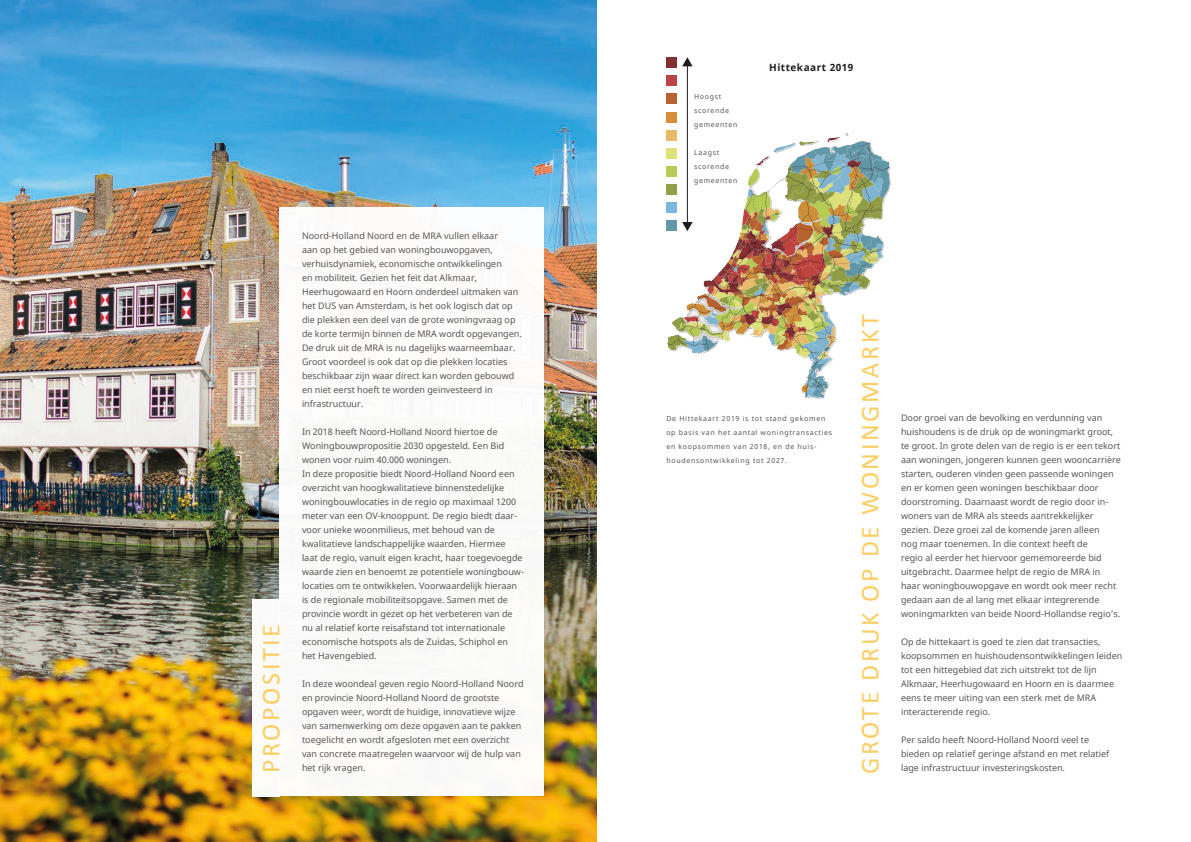
<style>
.page{position:relative;width:1191px;height:842px;background:#fff}
.page>*{position:absolute;margin:0;border:0;box-sizing:border-box;transform-origin:0 0}
.t1{font:26px "Calibri";letter-spacing:.1em;color:#fecd62}
.t2{font:700 10px "Noto Sans";letter-spacing:.05em;color:#1d1d1b}
.t3{font:9px/14px "Noto Sans";color:#575756}
.t4{font:7px/14px "Noto Sans";letter-spacing:.1em;color:#575756}
</style>
<div class="page">
<img style="left:666px;top:90px;width:225px;height:309px">
<img style="left:0;top:0;width:596px;height:842px">
<div style="left:279px;top:208px;width:265px;height:588px;background:#fff"></div>
<div style="left:252px;top:599px;width:27px;height:197px;background:#fafaf8"></div>
<div style="left:666px;top:57px;width:11px;height:11px;background:#812f31"></div>
<div style="left:666px;top:75px;width:11px;height:11px;background:#ba4345"></div>
<div style="left:666px;top:93px;width:11px;height:11px;background:#b86130"></div>
<div style="left:666px;top:112px;width:11px;height:10px;background:#d68e39"></div>
<div style="left:666px;top:130px;width:11px;height:11px;background:#e6bc6a"></div>
<div style="left:666px;top:148px;width:11px;height:11px;background:#dde279"></div>
<div style="left:666px;top:166px;width:11px;height:11px;background:#b5cd55"></div>
<div style="left:666px;top:184px;width:11px;height:11px;background:#939f48"></div>
<div style="left:666px;top:202px;width:11px;height:11px;background:#7eb6db"></div>
<div style="left:666px;top:220px;width:11px;height:11px;background:#6497a7"></div>
<svg style="left:682px;top:57px;width:10px;height:9px"></svg>
<svg style="left:682px;top:222px;width:10px;height:9px"></svg>
<hr style="left:687px;top:62px;width:1px;height:161px;background:#1d1d1b">
<h1 class="t1" style="left:254px;top:773px;width:150px;rotate:-90deg">PROPOSITIE</h1>
<p class="t3" style="left:302px;top:229px;width:221px">Noord-Holland Noord en de MRA vullen elkaar<br>aan op het gebied van woningbouwopgaven, verhuisdynamiek, economische ontwikkelingen<br>en mobiliteit. Gezien het feit dat Alkmaar, Heerhugowaard en Hoorn onderdeel uitmaken van het DUS van Amsterdam, is het ook logisch dat op die plekken een deel van de grote woningvraag op de korte termijn binnen de MRA wordt opgevangen.<br>De druk uit de MRA is nu dagelijks waarneembaar.<br>Groot voordeel is ook dat op die plekken locaties beschikbaar zijn waar direct kan worden gebouwd en niet eerst hoeft te worden geïnvesteerd in infrastructuur.</p>
<p class="t3" style="left:302px;top:425px;width:224px">In 2018 heeft Noord-Holland Noord hiertoe de Woningbouwpropositie 2030 opgesteld. Een Bid wonen voor ruim 40.000 woningen.<br>In deze propositie biedt Noord-Holland Noord een overzicht van hoogkwalitatieve binnenstedelijke woningbouwlocaties in de regio op maximaal 1200 meter van een OV-knooppunt. De regio biedt daar&shy;voor unieke woonmilieus, met behoud van de kwalitatieve landschappelijke waarden. Hiermee<br>laat de regio, vanuit eigen kracht, haar toegevoegde waarde zien en benoemt ze potentiele woningbouw&shy;locaties om te ontwikkelen. Voorwaardelijk hieraan is de regionale mobiliteitsopgave. Samen met de provincie wordt in gezet op het verbeteren van de nu al relatief korte reisafstand tot internationale economische hotspots als de Zuidas, Schiphol en het Havengebied.</p>
<p class="t3" style="left:302px;top:677px;width:223px">In deze woondeal geven regio Noord-Holland Noord en provincie Noord-Holland Noord de grootste opgaven weer, wordt de huidige, innovatieve wijze van samenwerking om deze opgaven aan te pakken toegelicht en wordt afgesloten met een overzicht van concrete maatregelen waarvoor wij de hulp van het rijk vragen.</p>
<p class="t4" style="left:694px;top:89px;width:45px">Hoogst scorende gemeenten</p>
<p class="t4" style="left:694px;top:145px;width:45px">Laagst scorende gemeenten</p>
<p class="t2" style="left:769px;top:60px;width:86px">Hittekaart 2019</p>
<p class="t4" style="left:666px;top:411px;width:167px">De Hittekaart 2019 is tot stand gekomen op basis van het aantal woningtransacties en koopsommen van 2018, en de huis&shy;houdensontwikkeling tot 2027.</p>
<h1 class="t1" style="left:853px;top:774px;width:461px;rotate:-90deg">GROTE DRUK OP DE WONINGMARKT</h1>
<p class="t3" style="left:901px;top:411px;width:221px">Door groei van de bevolking en verdunning van huishoudens is de druk op de woningmarkt groot, te groot. In grote delen van de regio is er een tekort aan woningen, jongeren kunnen geen wooncarrière starten, ouderen vinden geen passende woningen en er komen geen woningen beschikbaar door doorstroming. Daarnaast wordt de regio door in&shy;woners van de MRA als steeds aantrekkelijker gezien. Deze groei zal de komende jaren alleen<br>nog maar toenemen. In die context heeft de<br>regio al eerder het hiervoor gememoreerde bid uitgebracht. Daarmee helpt de regio de MRA in haar woningbouwopgave en wordt ook meer recht gedaan aan de al lang met elkaar integrerende woningmarkten van beide Noord-Hollandse regio’s.</p>
<p class="t3" style="left:901px;top:635px;width:223px">Op de hittekaart is goed te zien dat transacties, koopsommen en huishoudensontwikkelingen leiden tot een hittegebied dat zich uitstrekt tot de lijn Alkmaar, Heerhugowaard en Hoorn en is daarmee eens te meer uiting van een sterk met de MRA interacterende regio.</p>
<p class="t3" style="left:901px;top:733px;width:210px">Per saldo heeft Noord-Holland Noord veel te bieden op relatief geringe afstand en met relatief</p>
<p class="t3" style="left:901px;top:761px;width:165px">lage infrastructuur investeringskosten.</p>
</div>
